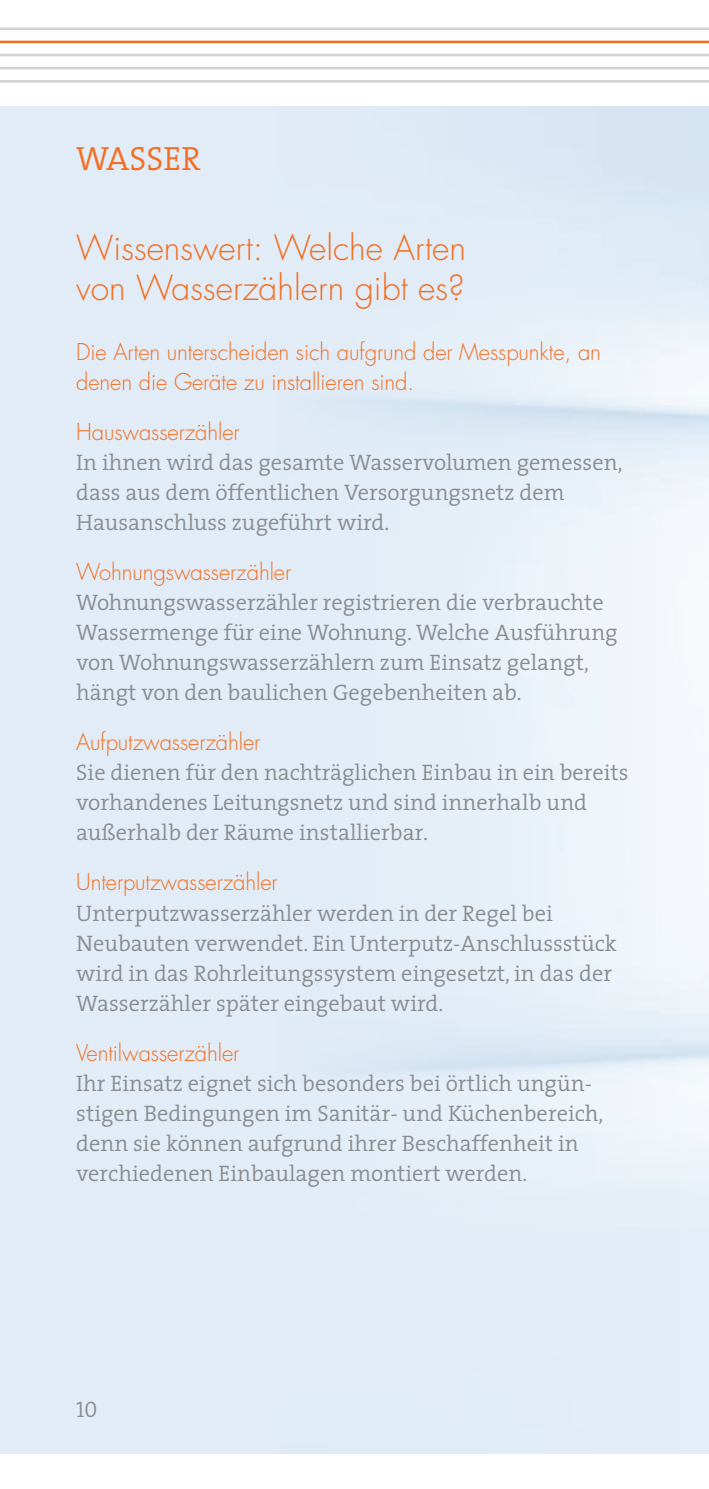
<style>
.page{position:relative;width:709px;height:1489px;background:#fff}
.page>*{position:absolute;margin:0;border:0;box-sizing:border-box;transform-origin:0 0}
.t1{font:300 33.75px/40px "Futura LT";color:#f36e21}
.HL_innen_21_26{font:300 33.75px "The Serif";color:#f36e21}
.HL_innen_21_26-2{font:300 22.5px/30px "The Serif";color:#8a8c8f}
.HL_innen_21_26-3{font:300 22.5px/30px "Futura LT";letter-spacing:-.005em;color:#f36e21}
.HL_innen_21_26-4{font:22.5px "The Serif Semi Light Caps";color:#8a8c8f}
.s1{font-family:"Futura LT";color:#f36e21}
</style>
<div class="page">
<hr style="left:0;top:80px;width:709px;height:3px;background:#d1d2d4">
<hr style="left:0;top:67px;width:709px;height:2px;background:#d1d2d4">
<hr style="left:0;top:41px;width:709px;height:2px;background:#f36e21">
<hr style="left:0;top:27px;width:709px;height:3px;background:#d1d2d4">
<hr style="left:0;top:54px;width:709px;height:2px;background:#d1d2d4">
<p class="HL_innen_21_26" style="left:76px;top:131px;width:126px">WASSER</p>
<p class="t1" style="left:76px;top:229px;width:391px">Wissenswert: Welche Arten von Wasserzählern gibt es?</p>
<p class="HL_innen_21_26-3" style="left:76px;top:337px;width:526px">Die Arten unterscheiden sich aufgrund der Messpunkte, an denen die Geräte zu installieren sind.</p>
<p class="HL_innen_21_26-3" style="left:76px;top:417px;width:165px">Hauswasserzähler</p>
<p class="HL_innen_21_26-2" style="left:76px;top:447px;width:548px">In ihnen wird das gesamte Wasservolumen gemessen, dass aus dem öffentlichen Versorgungsnetz dem<br>Hausanschluss zugeführt wird.</p>
<p class="HL_innen_21_26-3" style="left:76px;top:557px;width:216px">Wohnungswasserzähler</p>
<p class="HL_innen_21_26-2" style="left:76px;top:587px;width:543px">Wohnungswasserzähler registrieren die verbrauchte Wassermenge für eine Wohnung. Welche Ausführung von Wohnungswasserzählern zum Einsatz gelangt, hängt von den baulichen Gegebenheiten ab.</p>
<p class="HL_innen_21_26-2" style="left:76px;top:727px;width:554px"><span class="s1">Aufputzwasserzähler<br></span>Sie dienen für den nachträglichen Einbau in ein bereits vorhandenes Leitungsnetz und sind innerhalb und außerhalb der Räume installierbar.</p>
<p class="HL_innen_21_26-3" style="left:76px;top:867px;width:203px">Unterputzwasserzähler</p>
<p class="HL_innen_21_26-2" style="left:76px;top:897px;width:542px">Unterputzwasserzähler werden in der Regel bei Neubauten verwendet. Ein Unterputz-Anschlussstück wird in das Rohrleitungssystem eingesetzt, in das der Wasserzähler später eingebaut wird.</p>
<p class="HL_innen_21_26-3" style="left:76px;top:1037px;width:165px">Ventilwasserzähler</p>
<p class="HL_innen_21_26-2" style="left:76px;top:1067px;width:528px">Ihr Einsatz eignet sich besonders bei örtlich ungün&shy;stigen Bedingungen im Sanitär- und Küchenbereich, denn sie können aufgrund ihrer Beschaffenheit in verchiedenen Einbaulagen montiert werden.</p>
<p class="HL_innen_21_26-4" style="left:76px;top:1390px;width:23px">10</p>
</div>
